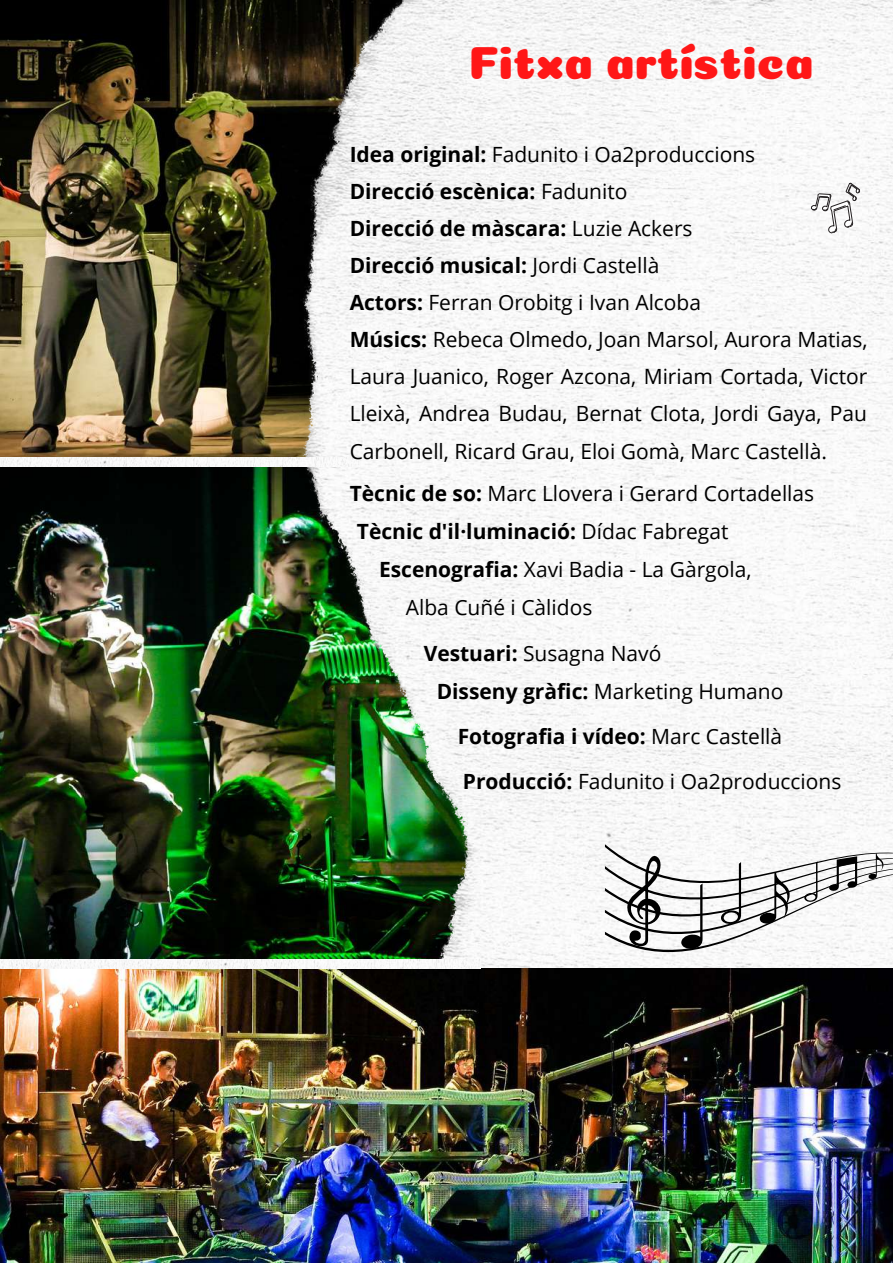
<style>
.page{position:relative;width:893px;height:1264px;background:#fff}
.page>*{position:absolute;margin:0;border:0;box-sizing:border-box;transform-origin:0 0}
.t1{font:46.5px "Coiny";color:#ff1717}
.t2{font:21px/37px "Open Sans";color:#000}
.t3{font:700 21px "Open Sans";color:#000}
.s1{font-weight:700}
.s2{font-weight:400}
</style>
<div class="page">
<img style="left:0;top:0;width:298px;height:457px">
<img style="left:0;top:467px;width:298px;height:492px">
<img style="left:298px;top:0;width:594px;height:968px">
<img style="left:1px;top:458px;width:358px;height:9px">
<img style="left:0;top:968px;width:892px;height:294px">
<img style="left:1px;top:959px;width:479px;height:9px">
<svg style="left:806px;top:180px;width:57px;height:55px"></svg>
<svg style="left:605px;top:844px;width:287px;height:147px"></svg>
<h1 class="t1" style="left:469px;top:36px;width:346px">Fitxa artística</h1>
<p class="t2" style="left:349px;top:135px;width:519px"><span class="s1">Idea original:</span> Fadunito i Oa2produccions<br><span class="s1">Direcció escènica:</span> Fadunito<br><span class="s1">Direcció de màscara:</span> Luzie Ackers<br><span class="s1">Direcció musical:</span> Jordi Castellà<br><span class="s1">Actors:</span> Ferran Orobitg i Ivan Alcoba<br><span class="s1">Músics:</span> Rebeca Olmedo, Joan Marsol, Aurora Matias, Laura Juanico, Roger Azcona, Miriam Cortada, Victor Lleixà, Andrea Budau, Bernat Clota, Jordi Gaya, Pau Carbonell, Ricard Grau, Eloi Gomà, Marc Castellà.</p>
<p class="t2" style="left:349px;top:474px;width:466px"><span class="s1">Tècnic de so:</span> Marc Llovera i Gerard Cortadellas</p>
<p class="t3" style="left:357px;top:516px;width:373px">Tècnic d'il·luminació: <span class="s2">Dídac Fabregat</span></p>
<p class="t2" style="left:379px;top:550px;width:374px"><span class="s1">Escenografia:</span> Xavi Badia - La Gàrgola,</p>
<p class="t2" style="left:406px;top:588px;width:188px">Alba Cuñé i Càlidos</p>
<p class="t2" style="left:436px;top:633px;width:348px;line-height:38.2px;text-indent:-13px"><span class="s1">Vestuari:</span> Susagna Navó<br><span class="s1">Disseny gràfic:</span> Marketing Humano</p>
<p class="t3" style="left:457px;top:721px;width:326px">Fotografia i vídeo: <span class="s2">Marc Castellà</span></p>
<p class="t2" style="left:463px;top:762px;width:380px"><span class="s1">Producció:</span> Fadunito i Oa2produccions</p>
</div>
